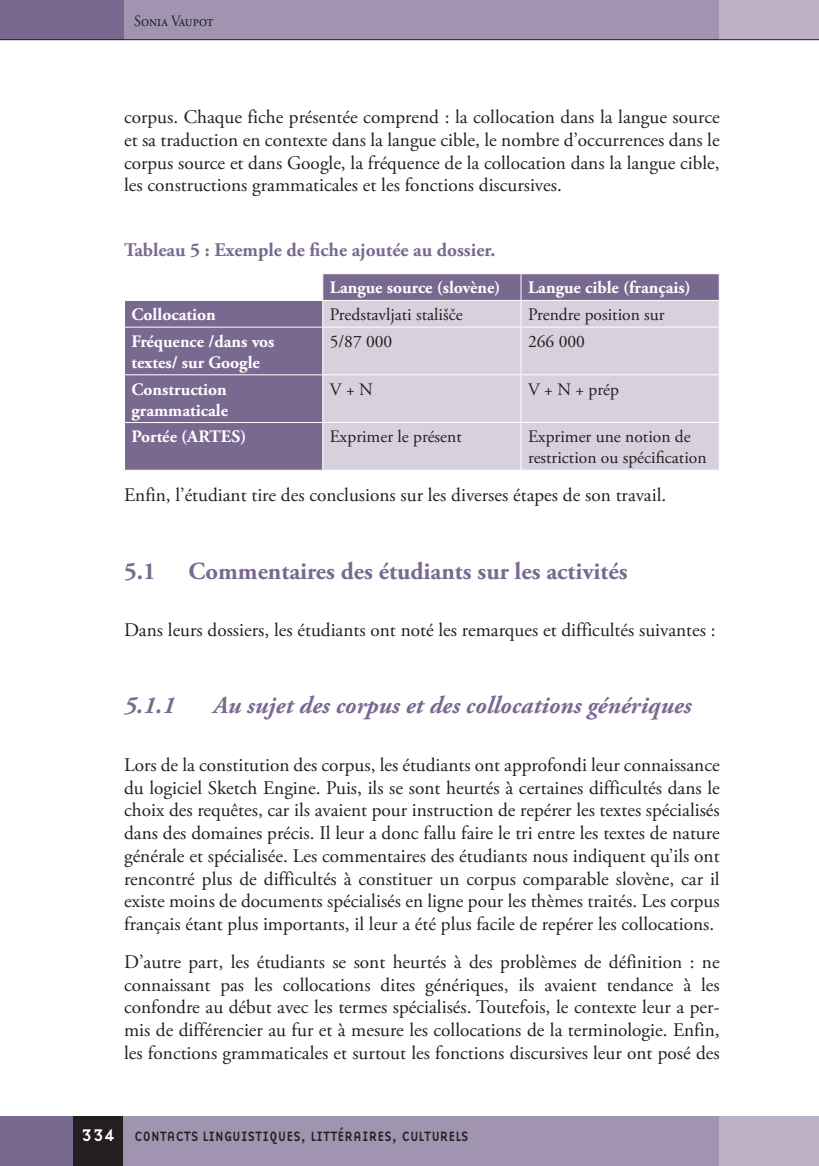
<style>
.page{position:relative;width:819px;height:1166px;background:#fff}
.page>*{position:absolute;margin:0;border:0;box-sizing:border-box;transform-origin:0 0}
.R_Naslov_-_Tretja_ra{font:italic 700 24.5px "Adobe Garamond Pro";color:#796990}
.R_Naslov_-_Druga_rav{font:700 24.5px "Adobe Garamond Pro";color:#796990}
.Navaden{font:19.25px/22.8px "Adobe Garamond Pro";color:#231f20;text-align:justify}
.Tabele_in_slike_nasl{font:700 19.25px "Adobe Garamond Pro";color:#796990}
.Navaden-2{font:17.5px/21px "Adobe Garamond Pro";color:#231f20}
.Navaden-3{font:700 17.5px/21px "Adobe Garamond Pro";color:#fff}
.t1{font:15.75px "Adobe Garamond Pro";color:#231f20;scale:.9 1}
.t2{font:14px "Base Nine";letter-spacing:-.01em;color:#231f20;scale:.93 1}
.s1{font-size:17.5px;color:#fff}
</style>
<div class="page">
<div style="left:122px;top:0;width:597px;height:40px;background:#a194b0"></div>
<div style="left:719px;top:0;width:100px;height:40px;background:#bcb1c7"></div>
<div style="left:0;top:0;width:124px;height:40px;background:#796990"></div>
<hr style="left:0;top:39px;width:819px;height:1px;background:#231f20">
<div style="left:123px;top:1116px;width:621px;height:50px;background:#a194b0"></div>
<div style="left:719px;top:1116px;width:100px;height:50px;background:#bcb1c7"></div>
<div style="left:0;top:1116px;width:74px;height:50px;background:#796990"></div>
<div style="left:74px;top:1116px;width:49px;height:50px;background:#231f20"></div>
<svg style="left:125px;top:274px;width:593px;height:196px;background:#887a9c"></svg>
<div style="left:323px;top:301px;width:395px;height:169px;background:#d7d0dd"></div>
<hr style="left:124px;top:300px;width:199px;height:1px;background:#fff">
<hr style="left:323px;top:300px;width:198px;height:1px;background:#fff">
<svg style="left:322px;top:274px;width:1px;height:53px"></svg>
<hr style="left:521px;top:300px;width:198px;height:1px;background:#fff">
<svg style="left:520px;top:274px;width:1px;height:53px"></svg>
<svg style="left:718px;top:274px;width:1px;height:53px"></svg>
<hr style="left:124px;top:327px;width:199px;height:1px;background:#fff">
<hr style="left:323px;top:327px;width:198px;height:1px;background:#fff">
<hr style="left:322px;top:328px;width:1px;height:46px;background:#fff">
<hr style="left:521px;top:327px;width:198px;height:1px;background:#fff">
<hr style="left:520px;top:328px;width:1px;height:46px;background:#fff">
<hr style="left:124px;top:374px;width:199px;height:1px;background:#fff">
<hr style="left:323px;top:374px;width:198px;height:1px;background:#fff">
<hr style="left:322px;top:375px;width:1px;height:47px;background:#fff">
<hr style="left:521px;top:374px;width:198px;height:1px;background:#fff">
<hr style="left:520px;top:375px;width:1px;height:47px;background:#fff">
<hr style="left:124px;top:422px;width:199px;height:1px;background:#fff">
<hr style="left:323px;top:422px;width:198px;height:1px;background:#fff">
<hr style="left:322px;top:423px;width:1px;height:47px;background:#fff">
<hr style="left:521px;top:422px;width:198px;height:1px;background:#fff">
<hr style="left:520px;top:423px;width:1px;height:47px;background:#fff">
<p class="t1" style="left:134px;top:11px;width:90px">Sonia Vaupot</p>
<p class="Navaden" style="left:124px;top:106px;width:597px">corpus. Chaque fiche présentée comprend : la collocation dans la langue source et sa traduction en contexte dans la langue cible, le nombre d’occurrences dans le corpus source et dans Google, la fréquence de la collocation dans la langue cible, les constructions grammaticales et les fonctions discursives.</p>
<p class="Tabele_in_slike_nasl" style="left:124px;top:239px;width:373px">Tableau 5 : Exemple de fiche ajoutée au dossier.</p>
<p class="Navaden-3" style="left:330px;top:278px;width:172px">Langue source (slovène)</p>
<p class="Navaden-3" style="left:528px;top:278px;width:164px">Langue cible (français)</p>
<p class="Navaden-3" style="left:131px;top:304px;width:86px">Collocation</p>
<p class="Navaden-2" style="left:330px;top:305px;width:134px">Predstavljati stališče</p>
<p class="Navaden-2" style="left:528px;top:305px;width:138px">Prendre position sur</p>
<p class="Navaden-3" style="left:131px;top:331px;width:144px">Fréquence /dans vos textes/ sur Google</p>
<p class="Navaden-2" style="left:330px;top:331px;width:64px">5/87 000</p>
<p class="Navaden-2" style="left:528px;top:331px;width:58px">266 000</p>
<p class="Navaden-3" style="left:131px;top:379px;width:98px">Construction grammaticale</p>
<p class="Navaden-2" style="left:330px;top:379px;width:45px">V + N</p>
<p class="Navaden-2" style="left:528px;top:379px;width:92px">V + N + prép</p>
<p class="Navaden-3" style="left:131px;top:426px;width:116px">Portée (ARTES)</p>
<p class="Navaden-2" style="left:330px;top:427px;width:133px">Exprimer le présent</p>
<p class="Navaden-2" style="left:528px;top:427px;width:180px">Exprimer une notion de restriction ou spécification</p>
<p class="Navaden" style="left:124px;top:484px;width:543px">Enfin, l’étudiant tire des conclusions sur les diverses étapes de son travail.</p>
<p class="R_Naslov_-_Druga_rav" style="left:124px;top:556px;width:33px">5.1</p>
<p class="R_Naslov_-_Druga_rav" style="left:188px;top:556px;width:440px">Commentaires des étudiants sur les activités</p>
<p class="Navaden" style="left:124px;top:619px;width:593px">Dans leurs dossiers, les étudiants ont noté les remarques et difficultés suivantes :</p>
<p class="R_Naslov_-_Tretja_ra" style="left:124px;top:691px;width:52px">5.1.1</p>
<p class="R_Naslov_-_Tretja_ra" style="left:213px;top:691px;width:479px">Au sujet des corpus et des collocations génériques</p>
<p class="Navaden" style="left:124px;top:754px;width:597px">Lors de la constitution des corpus, les étudiants ont approfondi leur connaissance du logiciel Sketch Engine. Puis, ils se sont heurtés à certaines difficultés dans le choix des requêtes, car ils avaient pour instruction de repérer les textes spécialisés dans des domaines précis. Il leur a donc fallu faire le tri entre les textes de nature générale et spécialisée. Les commentaires des étudiants nous indiquent qu’ils ont rencontré plus de difficultés à constituer un corpus comparable slovène, car il existe moins de documents spécialisés en ligne pour les thèmes traités. Les corpus français étant plus importants, il leur a été plus facile de repérer les collocations.</p>
<p class="Navaden" style="left:124px;top:951px;width:597px">D’autre part, les étudiants se sont heurtés à des problèmes de définition : ne connaissant pas les collocations dites génériques, ils avaient tendance à les confondre au début avec les termes spécialisés. Toutefois, le contexte leur a per&shy;mis de différencier au fur et à mesure les collocations de la terminologie. Enfin, les fonctions grammaticales et surtout les fonctions discursives leur ont posé des</p>
<p class="t2" style="left:81px;top:1126px;width:418px"><span class="s1">334</span> CONTACTS LINGUISTIQUES, LITTÉRAIRES, CULTURELS</p>
</div>
